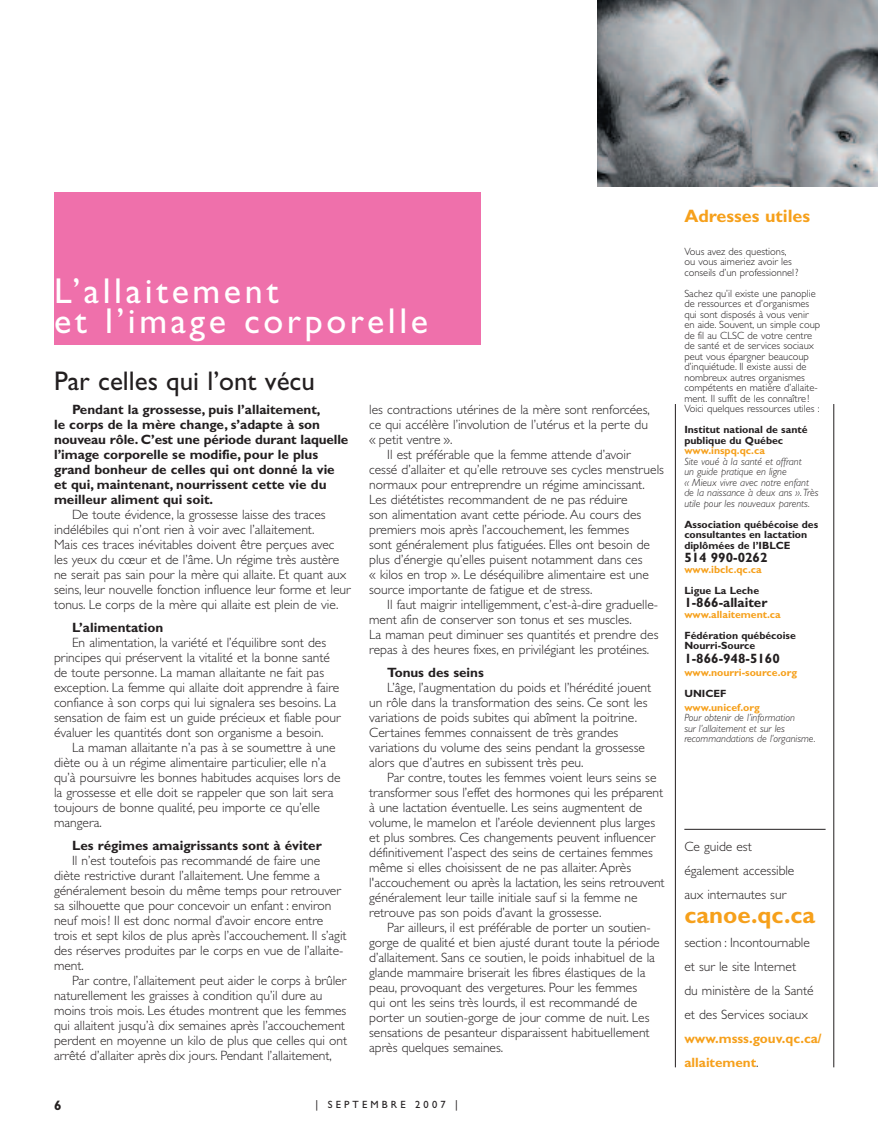
<style>
.page{position:relative;width:878px;height:1148px;background:#fff}
.page>*{position:absolute;margin:0;border:0;box-sizing:border-box;transform-origin:0 0}
.t1{font:36px/30px "Gill Sans";letter-spacing:.1em;color:#fff}
.t2{font:27px "Gill Sans";color:#231f20}
.t3{font:700 24px "Gill Sans";color:#f6a01b}
.t4{font:700 18px "Gill Sans";color:#f6a01b}
.t5{font:300 13.5px/15px "Gill Sans";color:#231f20}
.t6{font:700 13.5px/15px "Gill Sans";color:#231f20}
.t7{font:700 13.5px/24px "Gill Sans";color:#f6a01b}
.t8{font:300 10.5px/10.5px "Gill Sans";color:#231f20}
.t9{font:italic 300 10.5px/10.5px "Gill Sans";color:#231f20}
.t10{font:700 10.5px/10.5px "Gill Sans";color:#231f20}
.t11{font:700 10.5px "Gill Sans";color:#f6a01b}
.t12{font:10.5px "Gill Sans";letter-spacing:.3em;color:#231f20}
.s1{font-weight:300;color:#231f20}
</style>
<div class="page">
<div style="left:54px;top:192px;width:427px;height:152px;background:#ef70ab"></div>
<img style="left:597px;top:0;width:281px;height:186px">
<hr style="left:684px;top:829px;width:141px;height:1px;background:#231f20">
<hr style="left:675px;top:404px;width:1px;height:663px;background:#231f20">
<hr style="left:833px;top:404px;width:1px;height:663px;background:#231f20">
<h1 class="t1" style="left:54px;top:279px;width:375px">L’allaitement<br>et l’image corporelle</h1>
<h2 class="t2" style="left:54px;top:370px;width:262px">Par celles qui l’ont vécu</h2>
<p class="t6" style="left:54px;top:403px;width:296px;text-indent:18px">Pendant la grossesse, puis l’allaitement,<br>le corps de la mère change, s’adapte à son nouveau rôle. C’est une période durant laquelle l’image corporelle se modifie, pour le plus grand bonheur de celles qui ont donné la vie et qui, maintenant, nourrissent cette vie du meilleur aliment qui soit.</p>
<p class="t5" style="left:54px;top:508px;width:298px;text-indent:18px">De toute évidence, la grossesse laisse des traces indélébiles qui n’ont rien à voir avec l’allaitement.<br>Mais ces traces inévitables doivent être perçues avec les yeux du cœur et de l’âme. Un régime très austère ne serait pas sain pour la mère qui allaite. Et quant aux seins, leur nouvelle fonction influence leur forme et leur tonus. Le corps de la mère qui allaite est plein de vie.</p>
<p class="t6" style="left:72px;top:621px;width:93px">L’alimentation</p>
<p class="t5" style="left:54px;top:636px;width:288px;text-indent:18px">En alimentation, la variété et l’équilibre sont des principes qui préservent la vitalité et la bonne santé de toute personne. La maman allaitante ne fait pas exception. La femme qui allaite doit apprendre à faire confiance à son corps qui lui signalera ses besoins. La sensation de faim est un guide précieux et fiable pour évaluer les quantités dont son organisme a besoin.</p>
<p class="t5" style="left:54px;top:741px;width:288px;text-indent:18px">La maman allaitante n’a pas à se soumettre à une diète ou à un régime alimentaire particulier, elle n’a qu’à poursuivre les bonnes habitudes acquises lors de la grossesse et elle doit se rappeler que son lait sera toujours de bonne qualité, peu importe ce qu’elle mangera.</p>
<p class="t6" style="left:72px;top:838px;width:251px">Les régimes amaigrissants sont à éviter</p>
<p class="t5" style="left:54px;top:853px;width:294px;text-indent:18px">Il n’est toutefois pas recommandé de faire une diète restrictive durant l’allaitement. Une femme a généralement besoin du même temps pour retrouver sa silhouette que pour concevoir un enfant : environ neuf mois! Il est donc normal d’avoir encore entre trois et sept kilos de plus après l’accouchement. Il s’agit des réserves produites par le corps en vue de l’allaite&shy;ment.</p>
<p class="t5" style="left:54px;top:973px;width:294px;text-indent:18px">Par contre, l’allaitement peut aider le corps à brûler naturellement les graisses à condition qu’il dure au moins trois mois. Les études montrent que les femmes qui allaitent jusqu’à dix semaines après l’accouchement perdent en moyenne un kilo de plus que celles qui ont arrêté d’allaiter après dix jours. Pendant l’allaitement,</p>
<p class="t5" style="left:369px;top:403px;width:282px">les contractions utérines de la mère sont renforcées, ce qui accélère l’involution de l’utérus et la perte du « petit ventre ».</p>
<p class="t5" style="left:369px;top:448px;width:296px;text-indent:18px">Il est préférable que la femme attende d’avoir<br>cessé d’allaiter et qu’elle retrouve ses cycles menstruels normaux pour entreprendre un régime amincissant.<br>Les diététistes recommandent de ne pas réduire<br>son alimentation avant cette période. Au cours des premiers mois après l’accouchement, les femmes<br>sont généralement plus fatiguées. Elles ont besoin de plus d’énergie qu’elles puisent notamment dans ces<br>« kilos en trop ». Le déséquilibre alimentaire est une source importante de fatigue et de stress.</p>
<p class="t5" style="left:369px;top:598px;width:291px;text-indent:18px">Il faut maigrir intelligemment, c’est-à-dire graduelle&shy;ment afin de conserver son tonus et ses muscles.<br>La maman peut diminuer ses quantités et prendre des repas à des heures fixes, en privilégiant les protéines.</p>
<p class="t6" style="left:387px;top:666px;width:98px">Tonus des seins</p>
<p class="t5" style="left:369px;top:681px;width:283px;text-indent:18px">L’âge, l’augmentation du poids et l’hérédité jouent un rôle dans la transformation des seins. Ce sont les variations de poids subites qui abîment la poitrine.<br>Certaines femmes connaissent de très grandes variations du volume des seins pendant la grossesse alors que d’autres en subissent très peu.</p>
<p class="t5" style="left:369px;top:771px;width:297px;text-indent:18px">Par contre, toutes les femmes voient leurs seins se transformer sous l’effet des hormones qui les préparent à une lactation éventuelle. Les seins augmentent de volume, le mamelon et l’aréole deviennent plus larges et plus sombres. Ces changements peuvent influencer définitivement l’aspect des seins de certaines femmes même si elles choisissent de ne pas allaiter. Après l'accouchement ou après la lactation, les seins retrouvent généralement leur taille initiale sauf si la femme ne retrouve pas son poids d’avant la grossesse.</p>
<p class="t5" style="left:369px;top:921px;width:292px;text-indent:18px">Par ailleurs, il est préférable de porter un soutien&shy;gorge de qualité et bien ajusté durant toute la période d’allaitement. Sans ce soutien, le poids inhabituel de la glande mammaire briserait les fibres élastiques de la peau, provoquant des vergetures. Pour les femmes<br>qui ont les seins très lourds, il est recommandé de porter un soutien-gorge de jour comme de nuit. Les sensations de pesanteur disparaissent habituellement après quelques semaines.</p>
<p class="t6" style="left:54px;top:1099px;width:9px">6</p>
<p class="t12" style="left:315px;top:1100px;width:144px">| SEPTEMBRE 2007 |</p>
<h3 class="t4" style="left:684px;top:209px;width:127px">Adresses utiles</h3>
<p class="t8" style="left:684px;top:247px;width:116px">Vous avez des questions, ou vous aimeriez avoir les conseils d’un professionnel?</p>
<p class="t8" style="left:684px;top:289px;width:137px">Sachez qu’il existe une panoplie de ressources et d’organismes qui sont disposés à vous venir en aide. Souvent, un simple coup de fil au CLSC de votre centre de santé et de services sociaux peut vous épargner beaucoup d’inquiétude. Il existe aussi de nombreux autres organismes compétents en matière d’allaite&shy;ment. Il suffit de les connaître !<br>Voici quelques ressources utiles :</p>
<p class="t10" style="left:684px;top:425px;width:125px">Institut national de santé publique du Québec</p>
<p class="t11" style="left:684px;top:447px;width:82px">www.inspq.qc.ca</p>
<p class="t9" style="left:684px;top:457px;width:136px">Site voué à la santé et offrant<br>un guide pratique en ligne<br>« Mieux vivre avec notre enfant de la naissance à deux ans ».Très utile pour les nouveaux parents.</p>
<p class="t10" style="left:684px;top:520px;width:135px">Association québécoise des consultantes en lactation diplômées de l’IBLCE</p>
<p class="t6" style="left:684px;top:551px;width:85px">514 990-0262</p>
<p class="t11" style="left:684px;top:565px;width:79px">www.ibclc.qc.ca</p>
<p class="t10" style="left:684px;top:586px;width:76px">Ligue La Leche</p>
<p class="t6" style="left:684px;top:596px;width:85px">1-866-allaiter</p>
<p class="t11" style="left:684px;top:610px;width:98px">www.allaitement.ca</p>
<p class="t10" style="left:684px;top:631px;width:113px">Fédération québécoise<br>Nourri-Source</p>
<p class="t6" style="left:684px;top:652px;width:97px">1-866-948-5160</p>
<p class="t11" style="left:684px;top:669px;width:114px">www.nourri-source.org</p>
<p class="t10" style="left:684px;top:689px;width:44px">UNICEF</p>
<p class="t11" style="left:684px;top:703px;width:77px">www.unicef.org</p>
<p class="t9" style="left:684px;top:713px;width:133px">Pour obtenir de l’information<br>sur l’allaitement et sur les recommandations de l’organisme.</p>
<p class="t5" style="left:684px;top:836px;width:111px;line-height:24px">Ce guide est également accessible aux internautes sur</p>
<h3 class="t3" style="left:684px;top:906px;width:132px">canoe.qc.ca</h3>
<p class="t5" style="left:684px;top:932px;width:131px;line-height:24px">section : Incontournable et sur le site Internet<br>du ministère de la Santé et des Services sociaux</p>
<p class="t7" style="left:684px;top:1027px;width:139px">www.msss.gouv.qc.ca/ allaitement<span class="s1">.</span></p>
</div>
